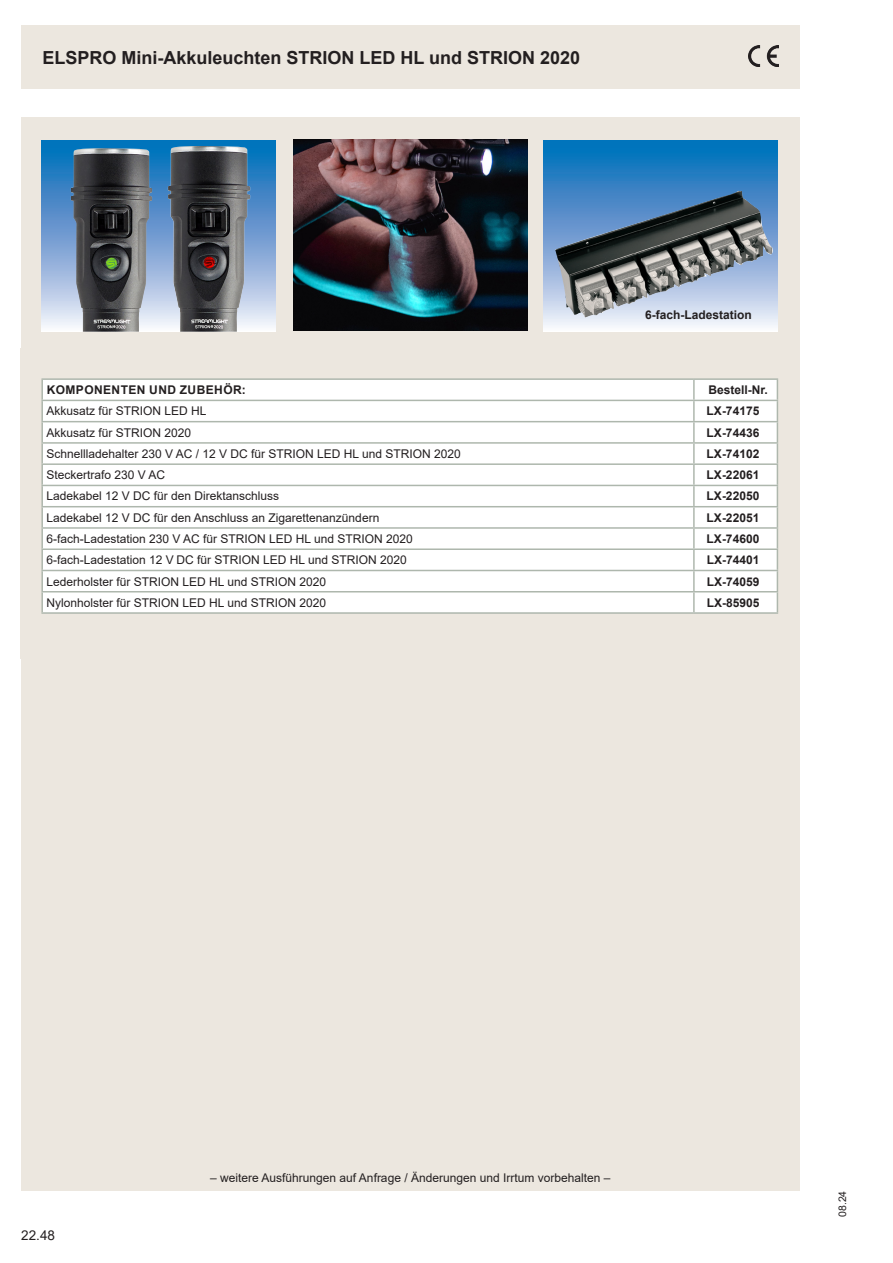
<style>
.page{position:relative;width:893px;height:1263px;background:#fff}
.page>*{position:absolute;margin:0;border:0;box-sizing:border-box;transform-origin:0 0}
.t1{font:700 18px "Arial";color:#231f20}
.t2{font:700 15px "Arial";letter-spacing:.035em;color:#231f20}
.t3{font:13.5px "Arial";color:#231f20}
.t4{font:12px "Arial";color:#231f20}
.t5{font:700 12px "Arial";color:#231f20}
.t6{font:700 12px "Arial";letter-spacing:.035em;color:#231f20}
.t7{font:10.5px "Arial";color:#231f20}
</style>
<div class="page">
<div style="left:21px;top:1164px;width:778px;height:27px;background:#ece7df"></div>
<div style="left:21px;top:26px;width:778px;height:63px;background:#ece7df"></div>
<div style="left:21px;top:117px;width:778px;height:1046px;background:#ece7df"></div>
<svg style="left:42px;top:140px;width:234px;height:192px;background:#6ba1d3"></svg>
<img style="left:71px;top:148px;width:81px;height:184px">
<img style="left:749px;top:46px;width:30px;height:21px">
<img style="left:293px;top:139px;width:234px;height:192px">
<svg style="left:544px;top:140px;width:234px;height:192px;background:#5098ce"></svg>
<img style="left:555px;top:191px;width:218px;height:126px">
<div style="left:20px;top:349px;width:778px;height:310px;background:#ece7df"></div>
<div style="left:43px;top:380px;width:734px;height:232px;background:#fff"></div>
<hr style="left:41px;top:378px;width:653px;height:2px;background:#aeb7ad">
<hr style="left:41px;top:380px;width:2px;height:20px;background:#aeb7ad">
<hr style="left:694px;top:378px;width:84px;height:2px;background:#aeb7ad">
<hr style="left:693px;top:380px;width:2px;height:20px;background:#aeb7ad">
<hr style="left:41px;top:400px;width:653px;height:1px;background:#aeb7ad">
<hr style="left:41px;top:401px;width:2px;height:20px;background:#aeb7ad">
<hr style="left:694px;top:400px;width:84px;height:1px;background:#aeb7ad">
<hr style="left:693px;top:401px;width:2px;height:20px;background:#aeb7ad">
<hr style="left:41px;top:421px;width:653px;height:1px;background:#aeb7ad">
<hr style="left:41px;top:422px;width:2px;height:20px;background:#aeb7ad">
<hr style="left:694px;top:421px;width:84px;height:1px;background:#aeb7ad">
<hr style="left:693px;top:422px;width:2px;height:20px;background:#aeb7ad">
<hr style="left:41px;top:442px;width:653px;height:2px;background:#aeb7ad">
<svg style="left:41px;top:444px;width:2px;height:19px"></svg>
<hr style="left:694px;top:442px;width:84px;height:2px;background:#aeb7ad">
<svg style="left:693px;top:444px;width:2px;height:19px"></svg>
<hr style="left:41px;top:463px;width:653px;height:2px;background:#aeb7ad">
<hr style="left:41px;top:465px;width:2px;height:20px;background:#aeb7ad">
<hr style="left:694px;top:463px;width:84px;height:2px;background:#aeb7ad">
<hr style="left:693px;top:465px;width:2px;height:20px;background:#aeb7ad">
<hr style="left:41px;top:485px;width:653px;height:1px;background:#aeb7ad">
<hr style="left:41px;top:486px;width:2px;height:20px;background:#aeb7ad">
<hr style="left:694px;top:485px;width:84px;height:1px;background:#aeb7ad">
<hr style="left:693px;top:486px;width:2px;height:20px;background:#aeb7ad">
<hr style="left:41px;top:506px;width:653px;height:1px;background:#aeb7ad">
<hr style="left:41px;top:507px;width:2px;height:20px;background:#aeb7ad">
<hr style="left:694px;top:506px;width:84px;height:1px;background:#aeb7ad">
<hr style="left:693px;top:507px;width:2px;height:20px;background:#aeb7ad">
<hr style="left:41px;top:527px;width:653px;height:2px;background:#aeb7ad">
<svg style="left:41px;top:529px;width:2px;height:19px"></svg>
<hr style="left:694px;top:527px;width:84px;height:2px;background:#aeb7ad">
<svg style="left:693px;top:529px;width:2px;height:19px"></svg>
<hr style="left:41px;top:548px;width:653px;height:2px;background:#aeb7ad">
<hr style="left:41px;top:550px;width:2px;height:20px;background:#aeb7ad">
<hr style="left:694px;top:548px;width:84px;height:2px;background:#aeb7ad">
<hr style="left:693px;top:550px;width:2px;height:20px;background:#aeb7ad">
<hr style="left:41px;top:570px;width:653px;height:1px;background:#aeb7ad">
<hr style="left:41px;top:571px;width:2px;height:20px;background:#aeb7ad">
<hr style="left:694px;top:570px;width:84px;height:1px;background:#aeb7ad">
<hr style="left:693px;top:571px;width:2px;height:20px;background:#aeb7ad">
<hr style="left:41px;top:591px;width:653px;height:1px;background:#aeb7ad">
<hr style="left:41px;top:592px;width:2px;height:20px;background:#aeb7ad">
<hr style="left:694px;top:591px;width:84px;height:1px;background:#aeb7ad">
<hr style="left:693px;top:592px;width:2px;height:20px;background:#aeb7ad">
<svg style="left:777px;top:380px;width:1px;height:232px"></svg>
<hr style="left:41px;top:612px;width:653px;height:2px;background:#aeb7ad">
<hr style="left:694px;top:612px;width:84px;height:2px;background:#aeb7ad">
<img style="left:168px;top:146px;width:82px;height:186px">
<svg style="left:426px;top:587px;width:13px;height:13px"></svg>
<p class="t1" style="left:43px;top:45px;width:539px">ELSPRO Mini-Akkuleuchten STRION LED HL und STRION 2020</p>
<p class="t1" style="left:122px;top:45px;width:17px">...</p>
<p class="t5" style="left:645px;top:306px;width:108px">6-fach-Ladestation</p>
<p class="t6" style="left:47px;top:381px;width:201px">KOMPONENTEN UND ZUBEHÖR:</p>
<p class="t5" style="left:708px;top:381px;width:61px">Bestell-Nr.</p>
<p class="t4" style="left:46px;top:403px;width:162px">Akkusatz für STRION LED HL</p>
<p class="t5" style="left:707px;top:403px;width:54px">LX-74175</p>
<p class="t4" style="left:46px;top:424px;width:146px">Akkusatz für STRION 2020</p>
<p class="t5" style="left:707px;top:424px;width:54px">LX-74436</p>
<p class="t4" style="left:46px;top:445px;width:416px">Schnellladehalter 230 V AC / 12 V DC für STRION LED HL und STRION 2020</p>
<p class="t5" style="left:707px;top:445px;width:54px">LX-74102</p>
<p class="t4" style="left:46px;top:467px;width:120px">Steckertrafo 230 V AC</p>
<p class="t5" style="left:707px;top:466px;width:54px">LX-22061</p>
<p class="t4" style="left:46px;top:488px;width:234px">Ladekabel 12 V DC für den Direktanschluss</p>
<p class="t5" style="left:707px;top:488px;width:54px">LX-22050</p>
<p class="t4" style="left:46px;top:509px;width:334px">Ladekabel 12 V DC für den Anschluss an Zigarettenanzündern</p>
<p class="t5" style="left:707px;top:509px;width:54px">LX-22051</p>
<p class="t4" style="left:46px;top:530px;width:368px">6-fach-Ladestation 230 V AC für STRION LED HL und STRION 2020</p>
<p class="t5" style="left:707px;top:530px;width:54px">LX-74600</p>
<p class="t4" style="left:46px;top:552px;width:362px">6-fach-Ladestation 12 V DC für STRION LED HL und STRION 2020</p>
<p class="t5" style="left:707px;top:551px;width:54px">LX-74401</p>
<p class="t4" style="left:46px;top:573px;width:281px">Lederholster für STRION LED HL und STRION 2020</p>
<p class="t5" style="left:707px;top:573px;width:54px">LX-74059</p>
<p class="t4" style="left:46px;top:594px;width:281px">Nylonholster für STRION LED HL und STRION 2020</p>
<p class="t5" style="left:707px;top:594px;width:54px">LX-85905</p>
<p class="t2" style="left:34px;top:553px;width:154px">BESONDERHEITEN:</p>
<p class="t3" style="left:21px;top:1226px;width:35px">22.48</p>
<p class="t4" style="left:210px;top:1169px;width:402px">– weitere Ausführungen auf Anfrage / Änderungen und Irrtum vorbehalten –</p>
<p class="t7" style="left:835px;top:1217px;width:28px;rotate:-90deg">08.24</p>
</div>
